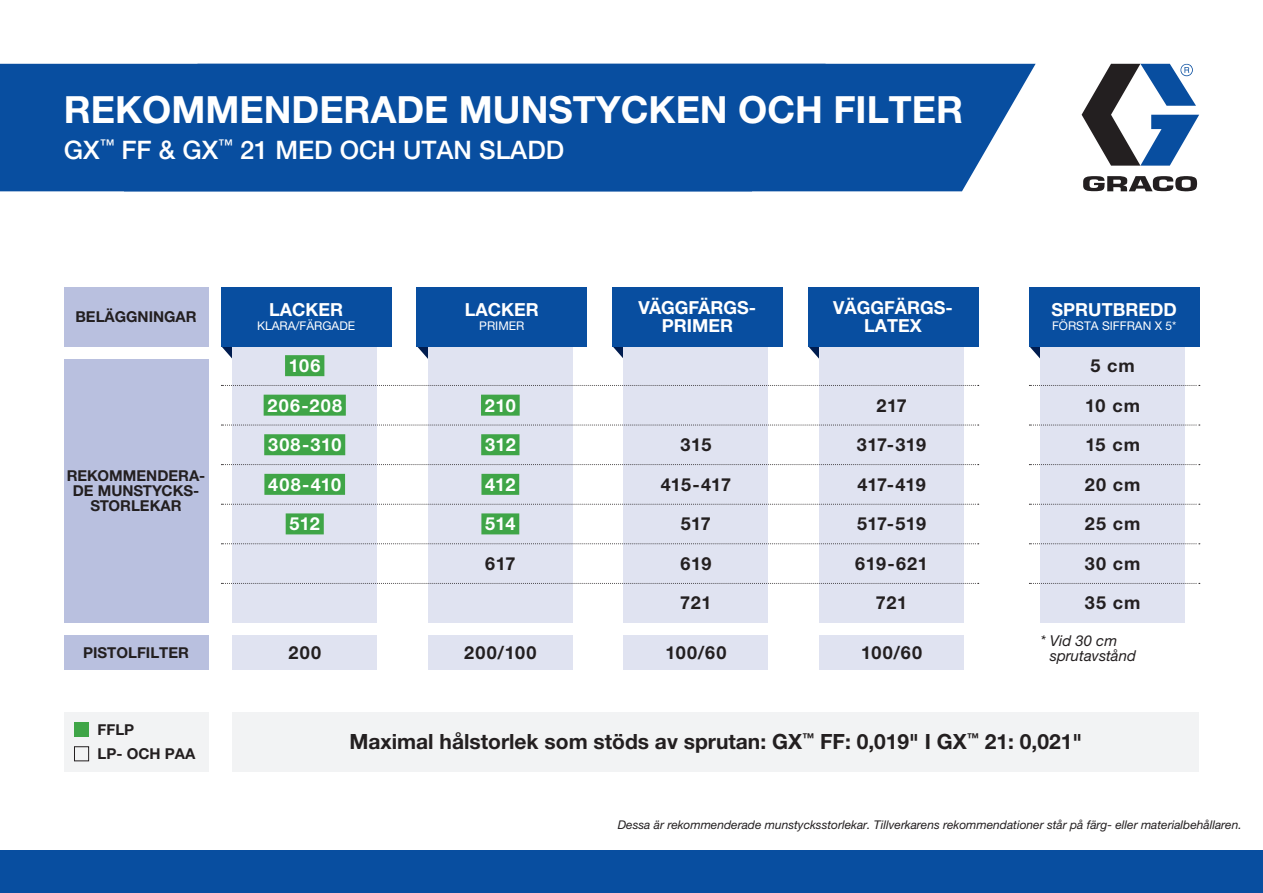
<style>
.page{position:relative;width:1263px;height:893px;background:#fff}
.page>*{position:absolute;margin:0;border:0;box-sizing:border-box;transform-origin:0 0}
.t1{font:700 37.5px "Helvetica Neue LTW1 G";color:#fff}
.t2{font:500 25.5px "Helvetica Neue LTW1 G";color:#fff}
.t3{font:700 21px "Helvetica Neue LTW1 G";color:#231f20}
.numbers{font:700 18px "Helvetica Neue LTW1 G";letter-spacing:.035em;color:#231f20}
.numbers_green{font:700 18px/18px "Helvetica Neue LTW1 G";color:#fff;text-align:center}
.t4{font:700 15px/15px "Helvetica Neue LTW1 G";color:#231f20;text-align:center}
.t5{font:italic 15px/15px "Helvetica Neue LTW1 G";color:#231f20}
.t6{font:italic 12px "Helvetica Neue LTW1 G";color:#231f20}
.t7{font:12px "Helvetica Neue LTW1 G";color:#fff}
</style>
<div class="page">
<div style="left:64px;top:712px;width:144px;height:59px;background:#f2f3f4"></div>
<div style="left:74px;top:722px;width:15px;height:15px;background:#3fa547"></div>
<div style="left:74px;top:746px;width:15px;height:15px;border:1px solid #231f20"></div>
<div style="left:64px;top:287px;width:144px;height:60px;background:#b9c0df"></div>
<svg style="left:222px;top:347px;width:10px;height:12px"></svg>
<svg style="left:417px;top:347px;width:11px;height:12px"></svg>
<svg style="left:613px;top:347px;width:11px;height:15px"></svg>
<svg style="left:809px;top:347px;width:10px;height:12px"></svg>
<svg style="left:1030px;top:347px;width:10px;height:12px"></svg>
<div style="left:64px;top:635px;width:144px;height:34px;background:#b9c0df"></div>
<div style="left:428px;top:333px;width:145px;height:290px;background:#e0e3f1"></div>
<div style="left:624px;top:333px;width:144px;height:290px;background:#e0e3f1"></div>
<div style="left:819px;top:333px;width:145px;height:290px;background:#e0e3f1"></div>
<div style="left:232px;top:333px;width:145px;height:290px;background:#e0e3f1"></div>
<div style="left:1040px;top:333px;width:145px;height:290px;background:#e0e3f1"></div>
<div style="left:221px;top:287px;width:170px;height:60px;background:#084ea0"></div>
<div style="left:417px;top:287px;width:170px;height:60px;background:#084ea0"></div>
<div style="left:64px;top:359px;width:144px;height:264px;background:#b9c0df"></div>
<div style="left:612px;top:287px;width:170px;height:60px;background:#084ea0"></div>
<div style="left:232px;top:712px;width:967px;height:59px;background:#f2f3f4"></div>
<div style="left:1029px;top:287px;width:170px;height:60px;background:#084ea0"></div>
<svg style="left:221px;top:385px;width:758px;height:1px"></svg>
<svg style="left:1029px;top:385px;width:171px;height:1px"></svg>
<div style="left:808px;top:287px;width:170px;height:60px;background:#084ea0"></div>
<svg style="left:221px;top:425px;width:758px;height:1px"></svg>
<svg style="left:1029px;top:425px;width:171px;height:1px"></svg>
<div style="left:428px;top:635px;width:145px;height:34px;background:#e0e3f1"></div>
<div style="left:232px;top:635px;width:145px;height:34px;background:#e0e3f1"></div>
<div style="left:624px;top:635px;width:144px;height:34px;background:#e0e3f1"></div>
<svg style="left:221px;top:464px;width:758px;height:1px"></svg>
<svg style="left:221px;top:504px;width:758px;height:1px"></svg>
<svg style="left:221px;top:543px;width:758px;height:1px"></svg>
<svg style="left:221px;top:583px;width:758px;height:1px"></svg>
<svg style="left:1029px;top:464px;width:171px;height:1px"></svg>
<svg style="left:1029px;top:504px;width:171px;height:1px"></svg>
<svg style="left:1029px;top:543px;width:171px;height:1px"></svg>
<svg style="left:1029px;top:583px;width:171px;height:1px"></svg>
<svg style="left:1081px;top:63px;width:118px;height:103px"></svg>
<svg style="left:1083px;top:176px;width:114px;height:16px"></svg>
<div style="left:0;top:64px;width:124px;height:127px;background:#084ea0"></div>
<div style="left:819px;top:635px;width:145px;height:34px;background:#e0e3f1"></div>
<div style="left:0;top:850px;width:1263px;height:43px;background:#084ea0"></div>
<div style="left:285px;top:355px;width:39px;height:21px;background:#3fa547"></div>
<div style="left:264px;top:395px;width:82px;height:21px;background:#3fa547"></div>
<div style="left:481px;top:395px;width:39px;height:21px;background:#3fa547"></div>
<div style="left:264px;top:434px;width:81px;height:21px;background:#3fa547"></div>
<div style="left:481px;top:434px;width:38px;height:21px;background:#3fa547"></div>
<div style="left:264px;top:474px;width:81px;height:21px;background:#3fa547"></div>
<div style="left:481px;top:474px;width:38px;height:21px;background:#3fa547"></div>
<div style="left:286px;top:513px;width:38px;height:21px;background:#3fa547"></div>
<div style="left:481px;top:513px;width:38px;height:21px;background:#3fa547"></div>
<div style="left:124px;top:64px;width:912px;height:127px;background:#084ea0"></div>
<p class="t1" style="left:64px;top:87px;width:901px">REKOMMENDERADE MUNSTYCKEN OCH FILTER</p>
<p class="t2" style="left:64px;top:134px;width:502px">GX<sup>™</sup> FF &amp; GX<sup>™</sup> 21 MED OCH UTAN SLADD</p>
<p class="t4" style="left:75px;top:309px;width:123px">BELÄGGNINGAR</p>
<p class="numbers_green" style="left:269px;top:300px;width:75px">LACKER</p>
<p class="t7" style="left:257px;top:319px;width:99px">KLARA/FÄRGADE</p>
<p class="numbers_green" style="left:465px;top:300px;width:75px">LACKER</p>
<p class="t7" style="left:479px;top:319px;width:47px">PRIMER</p>
<p class="numbers_green" style="left:638px;top:299px;width:119px">VÄGGFÄRGS-<br>PRIMER</p>
<p class="numbers_green" style="left:1052px;top:300px;width:127px">SPRUTBREDD</p>
<p class="numbers_green" style="left:833px;top:299px;width:121px">VÄGGFÄRGS-<br>LATEX</p>
<p class="t7" style="left:1052px;top:319px;width:126px">FÖRSTA SIFFRAN X 5*</p>
<p class="t4" style="left:67px;top:468px;width:140px">REKOMMENDERA-<br>DE MUNSTYCKS-<br>STORLEKAR</p>
<p class="t4" style="left:83px;top:645px;width:107px">PISTOLFILTER</p>
<p class="t4" style="left:98px;top:722px;width:38px">FFLP</p>
<p class="t4" style="left:98px;top:746px;width:99px">LP- OCH PAA</p>
<p class="numbers_green" style="left:289px;top:357px;width:33px">106</p>
<p class="numbers" style="left:1090px;top:355px;width:46px">5 cm</p>
<p class="numbers_green" style="left:267px;top:396px;width:76px">206-208</p>
<p class="numbers_green" style="left:485px;top:396px;width:33px">210</p>
<p class="numbers" style="left:876px;top:394px;width:32px">217</p>
<p class="numbers" style="left:1085px;top:394px;width:56px">10 cm</p>
<p class="numbers_green" style="left:268px;top:436px;width:75px">308-310</p>
<p class="numbers_green" style="left:485px;top:436px;width:32px">312</p>
<p class="numbers" style="left:681px;top:434px;width:32px">315</p>
<p class="numbers" style="left:857px;top:434px;width:71px">317-319</p>
<p class="numbers" style="left:1085px;top:434px;width:56px">15 cm</p>
<p class="numbers_green" style="left:268px;top:475px;width:75px">408-410</p>
<p class="numbers_green" style="left:485px;top:475px;width:32px">412</p>
<p class="numbers" style="left:661px;top:473px;width:72px">415-417</p>
<p class="numbers" style="left:857px;top:473px;width:70px">417-419</p>
<p class="numbers" style="left:1085px;top:473px;width:57px">20 cm</p>
<p class="numbers_green" style="left:289px;top:515px;width:32px">512</p>
<p class="numbers_green" style="left:485px;top:515px;width:32px">514</p>
<p class="numbers" style="left:681px;top:513px;width:32px">517</p>
<p class="numbers" style="left:857px;top:513px;width:70px">517-519</p>
<p class="numbers" style="left:1085px;top:513px;width:57px">25 cm</p>
<p class="numbers" style="left:485px;top:552px;width:32px">617</p>
<p class="numbers" style="left:680px;top:552px;width:32px">619</p>
<p class="numbers" style="left:855px;top:552px;width:74px">619-621</p>
<p class="numbers" style="left:1085px;top:552px;width:57px">30 cm</p>
<p class="numbers" style="left:680px;top:592px;width:33px">721</p>
<p class="numbers" style="left:876px;top:592px;width:33px">721</p>
<p class="numbers" style="left:1085px;top:592px;width:57px">35 cm</p>
<p class="numbers" style="left:288px;top:641px;width:34px">200</p>
<p class="numbers" style="left:464px;top:641px;width:74px">200/100</p>
<p class="numbers" style="left:665px;top:641px;width:63px">100/60</p>
<p class="numbers" style="left:861px;top:641px;width:63px">100/60</p>
<p class="t5" style="left:1050px;top:633px;width:88px;text-indent:-9px">* Vid 30 cm sprutavstånd</p>
<p class="t3" style="left:349px;top:729px;width:734px">Maximal hålstorlek som stöds av sprutan: GX<sup>™</sup> FF: 0,019" I GX<sup>™</sup> 21: 0,021"</p>
<p class="t6" style="left:618px;top:817px;width:625px">Dessa är rekommenderade munstycksstorlekar. Tillverkarens rekommendationer står på färg- eller materialbehållaren.</p>
</div>
